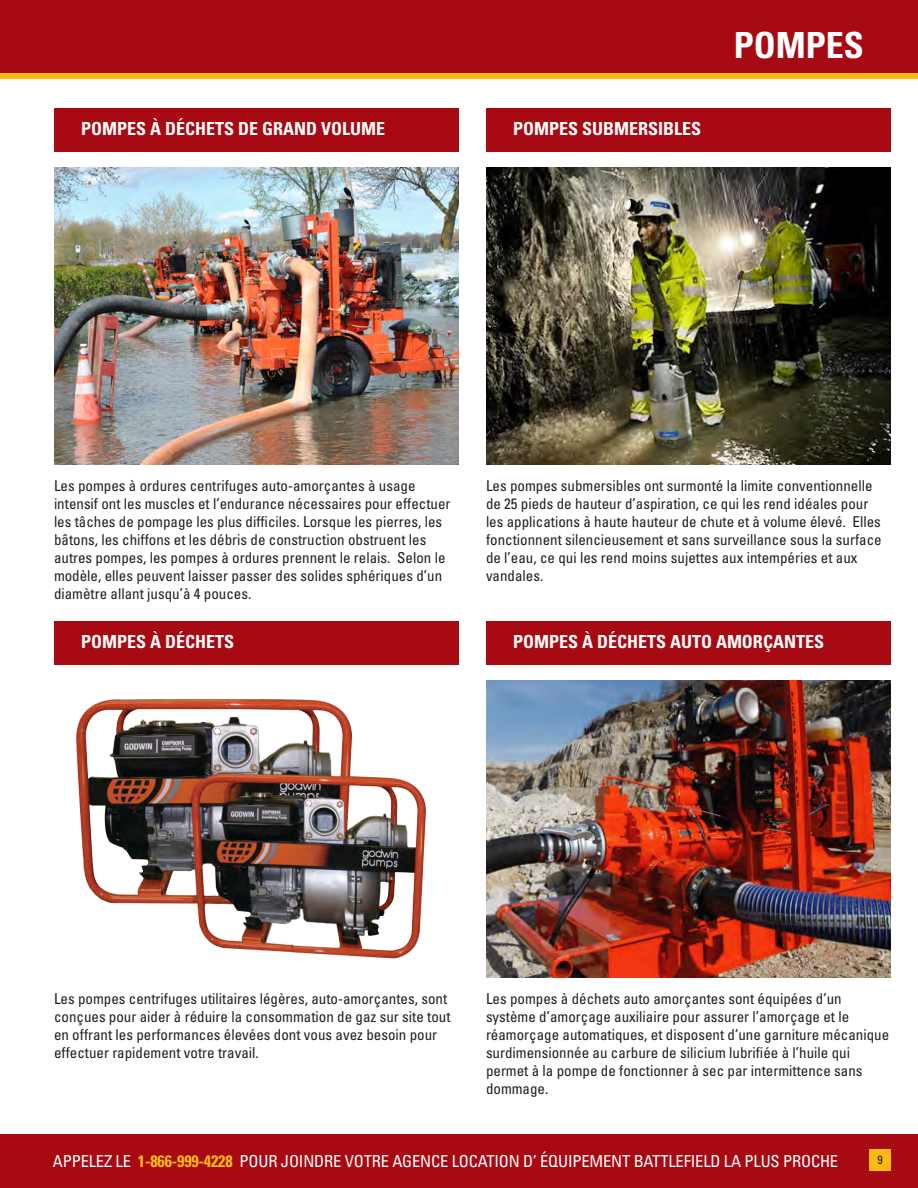
<style>
.page{position:relative;width:918px;height:1188px;background:#fff}
.page>*{position:absolute;margin:0;border:0;box-sizing:border-box;transform-origin:0 0}
.t1{font:700 condensed 36px "Univers LT Std";color:#fff}
.t2{font:700 condensed 18px "Univers LT Std";color:#fff}
.t3{font:condensed 16.5px "Univers LT Std";letter-spacing:-.01em;color:#fff}
.t4{font:condensed 15px/18px "Univers LT Std";color:#231f20}
.t5{font:condensed 12px "Univers LT Std";color:#231f20}
.s1{font-weight:700;color:#fcba13}
</style>
<div class="page">
<div style="left:0;top:0;width:918px;height:76px;background:#a70a12"></div>
<div style="left:0;top:1134px;width:918px;height:54px;background:#a70a12"></div>
<div style="left:869px;top:1149px;width:22px;height:22px;background:#fcba13"></div>
<div style="left:0;top:73px;width:918px;height:5px;background:#fcba13"></div>
<div style="left:54px;top:621px;width:405px;height:43px;background:#a70a12"></div>
<div style="left:54px;top:108px;width:405px;height:43px;background:#a70a12"></div>
<div style="left:486px;top:621px;width:405px;height:43px;background:#a70a12"></div>
<div style="left:486px;top:108px;width:405px;height:43px;background:#a70a12"></div>
<img style="left:76px;top:699px;width:350px;height:260px">
<img style="left:486px;top:680px;width:405px;height:297px">
<img style="left:54px;top:167px;width:405px;height:297px">
<img style="left:486px;top:167px;width:405px;height:297px">
<p class="t2" style="left:81px;top:118px;width:306px">POMPES À DÉCHETS DE GRAND VOLUME</p>
<p class="t2" style="left:513px;top:118px;width:190px">POMPES SUBMERSIBLES</p>
<p class="t1" style="left:734px;top:23px;width:132px">POMPES</p>
<p class="t4" style="left:54px;top:477px;width:398px">Les pompes à ordures centrifuges auto-amorçantes à usage intensif ont les muscles et l’endurance nécessaires pour effectuer les tâches de pompage les plus difficiles. Lorsque les pierres, les bâtons, les chiffons et les débris de construction obstruent les autres pompes, les pompes à ordures prennent le relais. Selon le modèle, elles peuvent laisser passer des solides sphériques d’un diamètre allant jusqu’à 4 pouces.</p>
<p class="t4" style="left:486px;top:477px;width:397px">Les pompes submersibles ont surmonté la limite conventionnelle de 25 pieds de hauteur d’aspiration, ce qui les rend idéales pour les applications à haute hauteur de chute et à volume élevé. Elles fonctionnent silencieusement et sans surveillance sous la surface de l’eau, ce qui les rend moins sujettes aux intempéries et aux vandales.</p>
<p class="t2" style="left:81px;top:631px;width:155px">POMPES À DÉCHETS</p>
<p class="t2" style="left:513px;top:631px;width:313px">POMPES À DÉCHETS AUTO AMORÇANTES</p>
<p class="t4" style="left:54px;top:990px;width:398px">Les pompes centrifuges utilitaires légères, auto-amorçantes, sont conçues pour aider à réduire la consommation de gaz sur site tout en offrant les performances élevées dont vous avez besoin pour effectuer rapidement votre travail.</p>
<p class="t4" style="left:486px;top:990px;width:405px">Les pompes à déchets auto amorçantes sont équipées d’un système d’amorçage auxiliaire pour assurer l’amorçage et le réamorçage automatiques, et disposent d’une garniture mécanique surdimensionnée au carbure de silicium lubrifiée à l’huile qui permet à la pompe de fonctionner à sec par intermittence sans dommage.</p>
<p class="t3" style="left:53px;top:1151px;width:787px">APPELEZ LE <span class="s1">1-866-999-4228</span> POUR JOINDRE VOTRE AGENCE LOCATION D’ ÉQUIPEMENT BATTLEFIELD LA PLUS PROCHE</p>
<p class="t5" style="left:878px;top:1152px;width:7px">9</p>
</div>
